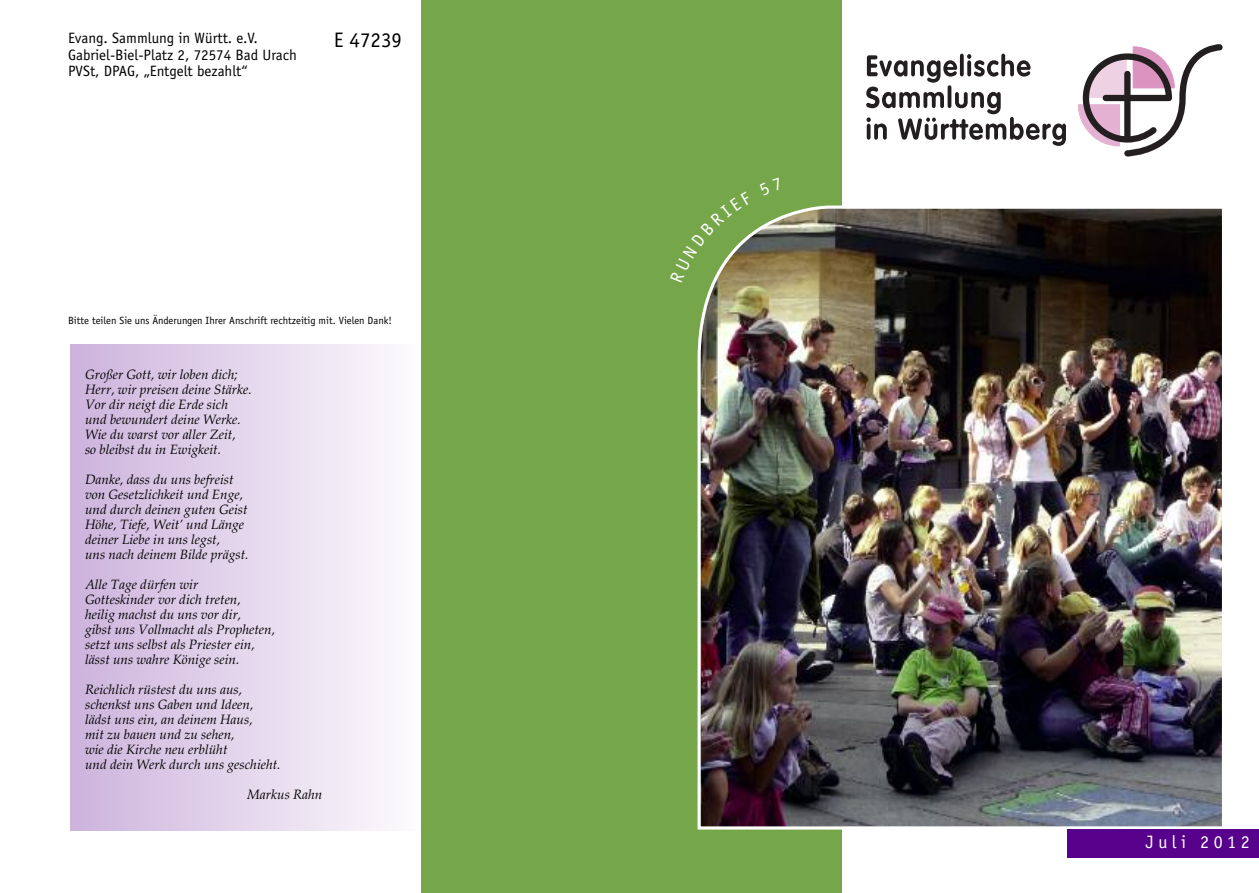
<style>
.page{position:relative;width:1259px;height:893px;background:#fff}
.page>*{position:absolute;margin:0;border:0;box-sizing:border-box;transform-origin:0 0}
.t1{font:21px "Officina Sans";color:#000}
.t2{font:18px "Officina Sans";letter-spacing:.25em;color:#fff}
.t3{font:15px/16.5px "Officina Sans";color:#000}
.t4{font:italic 13.5px/15px "Palatino";color:#000}
.t5{font:10.5px "Officina Sans";color:#000}
</style>
<div class="page">
<div style="left:71px;top:344px;width:358px;height:486px;background:linear-gradient(to right,#cdb3dc,#fefefe)"></div>
<div style="left:421px;top:0;width:214px;height:893px;background:#75a649"></div>
<div style="left:629px;top:0;width:213px;height:893px;background:#75a649"></div>
<img style="left:697px;top:206px;width:525px;height:624px">
<div style="left:1066px;top:829px;width:193px;height:29px;background:#56008b"></div>
<svg style="left:1078px;top:44px;width:144px;height:112px"></svg>
<svg style="left:866px;top:54px;width:200px;height:92px"></svg>
<svg style="left:697px;top:206px;width:55px;height:77px"></svg>
<p class="t3" style="left:68px;top:31px;width:230px">Evang. Sammlung in Württ. e.V.<br>Gabriel-Biel-Platz 2, 72574 Bad Urach<br>PVSt, DPAG, „Entgelt bezahlt“</p>
<h1 class="t1" style="left:334px;top:32px;width:70px">E 47239</h1>
<p class="t5" style="left:68px;top:316px;width:325px">Bitte teilen Sie uns Änderungen Ihrer Anschrift rechtzeitig mit. Vielen Dank!</p>
<p class="t4" style="left:85px;top:367px;width:168px">Großer Gott, wir loben dich;<br>Herr, wir preisen deine Stärke.<br>Vor dir neigt die Erde sich und bewundert deine Werke.<br>Wie du warst vor aller Zeit,<br>so bleibst du in Ewigkeit.</p>
<p class="t4" style="left:85px;top:472px;width:165px">Danke, dass du uns befreist von Gesetzlichkeit und Enge, und durch deinen guten Geist<br>Höhe, Tiefe, Weit’ und Länge deiner Liebe in uns legst,<br>uns nach deinem Bilde prägst.</p>
<p class="t4" style="left:85px;top:577px;width:191px">Alle Tage dürfen wir<br>Gotteskinder vor dich treten,<br>heilig machst du uns vor dir,<br>gibst uns Vollmacht als Propheten, setzt uns selbst als Priester ein, lässt uns wahre Könige sein.</p>
<p class="t4" style="left:85px;top:682px;width:197px">Reichlich rüstest du uns aus, schenkst uns Gaben und Ideen, lädst uns ein, an deinem Haus,<br>mit zu bauen und zu sehen,<br>wie die Kirche neu erblüht<br>und dein Werk durch uns geschieht.</p>
<p class="t4" style="left:247px;top:787px;width:77px">Markus Rahn</p>
<h2 class="t2" style="left:1146px;top:835px;width:105px">Juli 2012</h2>
</div>
